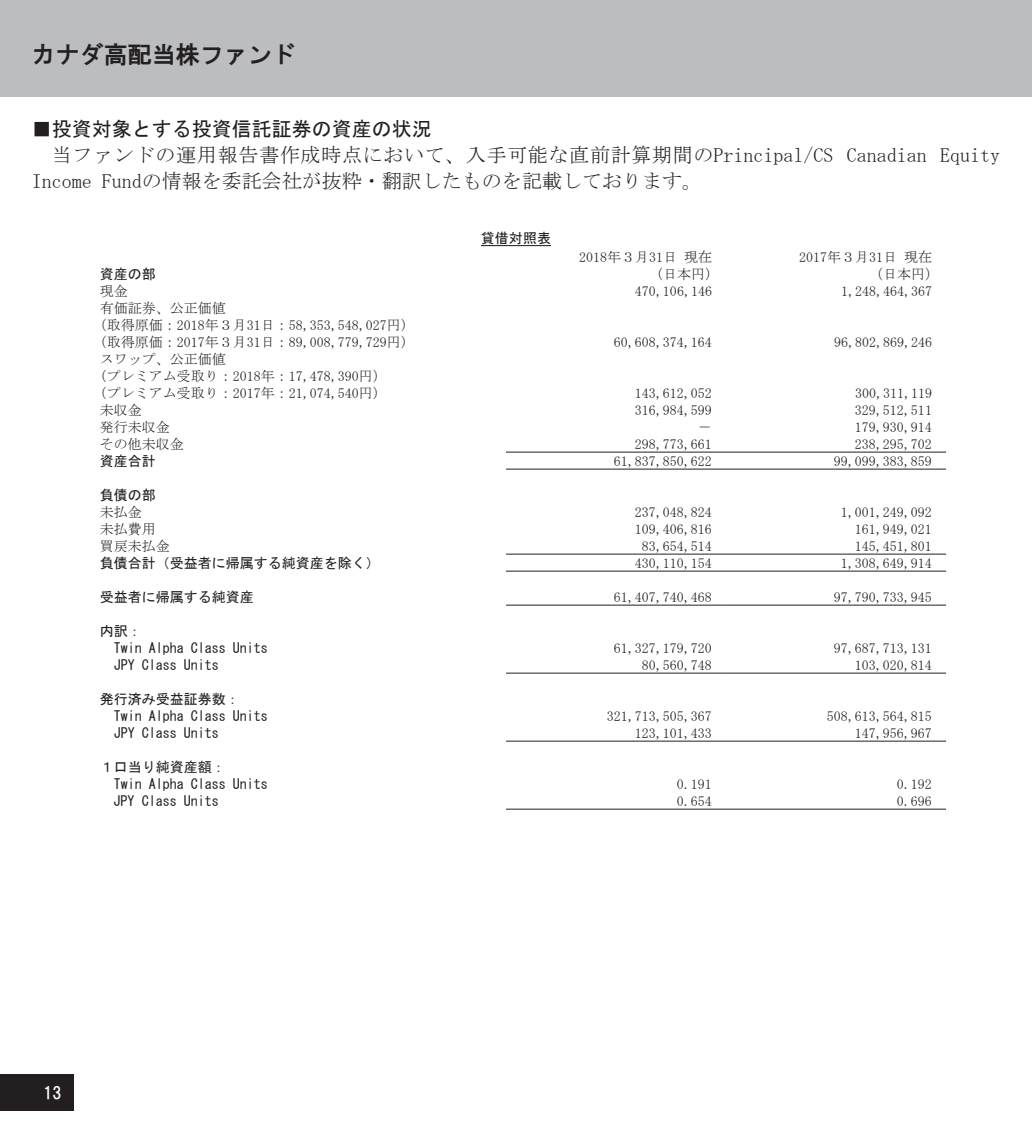
<style>
.page{position:relative;width:1032px;height:1134px;background:#fff}
.page>*{position:absolute;margin:0;border:0;box-sizing:border-box;transform-origin:0 0}
.t1{font:24px "HGS Gothic E";color:#231f20}
.t2{font:20px/26px "MS Mincho";color:#231f20}
.t3{font:20px "MS Gothic";color:#231f20}
.t4{font:16.6px "HGS Gothic E";color:#fff}
.t5{font:14px/17px "MS Mincho";color:#231f20}
.t6{font:14px/17px "MS Gothic";color:#231f20}
</style>
<div class="page">
<div style="left:0;top:1074px;width:74px;height:37px;background:#231f20"></div>
<div style="left:0;top:0;width:1032px;height:96px;background:#bcbdc0"></div>
<hr style="left:506px;top:605px;width:220px;height:1px;background:#231f20">
<hr style="left:726px;top:605px;width:220px;height:1px;background:#231f20">
<hr style="left:506px;top:452px;width:220px;height:1px;background:#231f20">
<hr style="left:726px;top:452px;width:220px;height:1px;background:#231f20">
<hr style="left:506px;top:469px;width:220px;height:1px;background:#231f20">
<hr style="left:726px;top:469px;width:220px;height:1px;background:#231f20">
<hr style="left:506px;top:554px;width:220px;height:1px;background:#231f20">
<hr style="left:726px;top:554px;width:220px;height:1px;background:#231f20">
<hr style="left:506px;top:571px;width:220px;height:1px;background:#231f20">
<hr style="left:726px;top:571px;width:220px;height:1px;background:#231f20">
<hr style="left:506px;top:673px;width:220px;height:1px;background:#231f20">
<hr style="left:726px;top:673px;width:220px;height:1px;background:#231f20">
<hr style="left:506px;top:741px;width:220px;height:1px;background:#231f20">
<hr style="left:726px;top:741px;width:220px;height:1px;background:#231f20">
<hr style="left:506px;top:809px;width:220px;height:1px;background:#231f20">
<hr style="left:726px;top:809px;width:220px;height:1px;background:#231f20">
<hr style="left:481px;top:245px;width:70px;height:1px;background:#231f20">
<h1 class="t1" style="left:32px;top:42px;width:265px">カナダ高配当株ファンド</h1>
<h2 class="t3" style="left:32px;top:119px;width:401px">■投資対象とする投資信託証券の資産の状況</h2>
<h2 class="t2" style="left:32px;top:142px;width:970px;text-indent:20px">当ファンドの運用報告書作成時点において、入手可能な直前計算期間のPrincipal/CS Canadian Equity<br>Income Fundの情報を委託会社が抜粋・翻訳したものを記載しております。</h2>
<p class="t6" style="left:481px;top:230px;width:71px">貸借対照表</p>
<p class="t5" style="left:579px;top:248px;width:134px">2018年３月31日現在</p>
<p class="t5" style="left:799px;top:248px;width:134px">2017年３月31日現在</p>
<p class="t6" style="left:100px;top:265px;width:57px">資産の部</p>
<p class="t5" style="left:649px;top:265px;width:71px">（日本円）</p>
<p class="t5" style="left:869px;top:265px;width:71px">（日本円）</p>
<p class="t5" style="left:100px;top:282px;width:29px">現金</p>
<p class="t5" style="left:635px;top:282px;width:78px">470,106,146</p>
<p class="t5" style="left:841px;top:282px;width:92px">1,248,464,367</p>
<p class="t5" style="left:93px;top:299px;width:323px;text-indent:7px">有価証券、公正価値<br>（取得原価：2018年３月31日：58,353,548,027円）（取得原価：2017年３月31日：89,008,779,729円）</p>
<p class="t5" style="left:614px;top:333px;width:99px">60,608,374,164</p>
<p class="t5" style="left:834px;top:333px;width:99px">96,802,869,246</p>
<p class="t5" style="left:93px;top:350px;width:295px;text-indent:7px">スワップ、公正価値<br>（プレミアム受取り：2018年：17,478,390円）（プレミアム受取り：2017年：21,074,540円）</p>
<p class="t5" style="left:635px;top:384px;width:78px">143,612,052</p>
<p class="t5" style="left:855px;top:384px;width:78px">300,311,119</p>
<p class="t5" style="left:100px;top:401px;width:43px">未収金</p>
<p class="t5" style="left:635px;top:401px;width:78px">316,984,599</p>
<p class="t5" style="left:855px;top:401px;width:78px">329,512,511</p>
<p class="t5" style="left:100px;top:418px;width:71px">発行未収金</p>
<p class="t5" style="left:698px;top:418px;width:15px">－</p>
<p class="t5" style="left:855px;top:418px;width:78px">179,930,914</p>
<p class="t5" style="left:100px;top:435px;width:85px">その他未収金</p>
<p class="t5" style="left:635px;top:435px;width:78px">298,773,661</p>
<p class="t5" style="left:855px;top:435px;width:78px">238,295,702</p>
<p class="t6" style="left:100px;top:452px;width:57px">資産合計</p>
<p class="t5" style="left:614px;top:452px;width:99px">61,837,850,622</p>
<p class="t5" style="left:834px;top:452px;width:99px">99,099,383,859</p>
<p class="t6" style="left:100px;top:486px;width:57px">負債の部</p>
<p class="t5" style="left:100px;top:503px;width:43px">未払金</p>
<p class="t5" style="left:635px;top:503px;width:78px">237,048,824</p>
<p class="t5" style="left:841px;top:503px;width:92px">1,001,249,092</p>
<p class="t5" style="left:100px;top:520px;width:57px">未払費用</p>
<p class="t5" style="left:635px;top:520px;width:78px">109,406,816</p>
<p class="t5" style="left:855px;top:520px;width:78px">161,949,021</p>
<p class="t5" style="left:100px;top:537px;width:71px">買戻未払金</p>
<p class="t5" style="left:642px;top:537px;width:71px">83,654,514</p>
<p class="t5" style="left:855px;top:537px;width:78px">145,451,801</p>
<p class="t6" style="left:100px;top:554px;width:281px">負債合計（受益者に帰属する純資産を除く）</p>
<p class="t5" style="left:635px;top:554px;width:78px">430,110,154</p>
<p class="t5" style="left:841px;top:554px;width:92px">1,308,649,914</p>
<p class="t6" style="left:100px;top:588px;width:155px">受益者に帰属する純資産</p>
<p class="t5" style="left:614px;top:588px;width:99px">61,407,740,468</p>
<p class="t5" style="left:834px;top:588px;width:99px">97,790,733,945</p>
<p class="t6" style="left:100px;top:622px;width:169px">内訳：<br>　Twin Alpha Class Units</p>
<p class="t5" style="left:614px;top:639px;width:99px">61,327,179,720</p>
<p class="t5" style="left:834px;top:639px;width:99px">97,687,713,131</p>
<p class="t6" style="left:100px;top:656px;width:120px">　JPY Class Units</p>
<p class="t5" style="left:642px;top:656px;width:71px">80,560,748</p>
<p class="t5" style="left:855px;top:656px;width:78px">103,020,814</p>
<p class="t6" style="left:100px;top:690px;width:169px">発行済み受益証券数：　Twin Alpha Class Units</p>
<p class="t5" style="left:607px;top:707px;width:106px">321,713,505,367</p>
<p class="t5" style="left:827px;top:707px;width:106px">508,613,564,815</p>
<p class="t6" style="left:100px;top:724px;width:120px">　JPY Class Units</p>
<p class="t5" style="left:635px;top:724px;width:78px">123,101,433</p>
<p class="t5" style="left:855px;top:724px;width:78px">147,956,967</p>
<p class="t6" style="left:100px;top:758px;width:169px">１口当り純資産額：　Twin Alpha Class Units</p>
<p class="t5" style="left:677px;top:775px;width:36px">0.191</p>
<p class="t5" style="left:897px;top:775px;width:36px">0.192</p>
<p class="t6" style="left:100px;top:792px;width:120px">　JPY Class Units</p>
<p class="t5" style="left:677px;top:792px;width:36px">0.654</p>
<p class="t5" style="left:897px;top:792px;width:36px">0.696</p>
<p class="t4" style="left:43px;top:1085px;width:20px">13</p>
</div>
